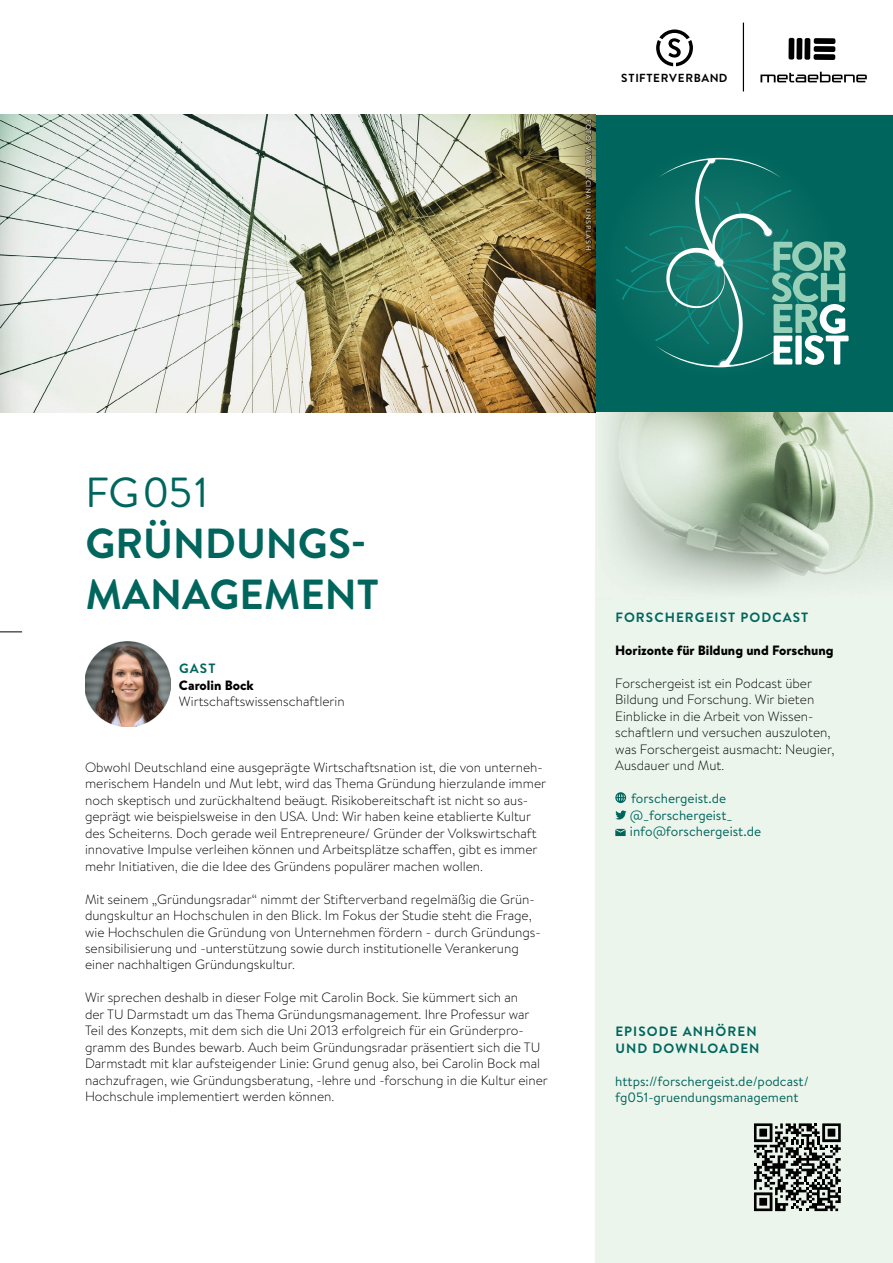
<style>
.page{position:relative;width:893px;height:1263px;background:#fff}
.page>*{position:absolute;margin:0;border:0;box-sizing:border-box;transform-origin:0 0}
.t1{font:700 42px/51px "Brandon Text";color:#00665d}
.t2{font:42px "Brandon Text";letter-spacing:.015em;color:#00665d}
.t3{font:300 13.5px/16.5px "Brandon Text";color:#000}
.t4{font:13.5px/16.5px "Brandon Text";color:#00665d}
.t5{font:700 13.5px/16.5px "Brandon Text";letter-spacing:.08em;color:#00665d}
.t6{font:900 13.5px "Brandon Text";color:#000}
.t7{font:700 11.7px "Brandon Text";letter-spacing:.055em;color:#000}
.t8{font:700 7.5px "Brandon Text";letter-spacing:.08em;color:#fff}
</style>
<div class="page">
<svg style="left:656px;top:29px;width:37px;height:37px"></svg>
<hr style="left:743px;top:23px;width:1px;height:69px;background:#000">
<svg style="left:760px;top:72px;width:107px;height:10px"></svg>
<div style="left:814px;top:54px;width:21px;height:6px;background:#000;border-radius:2px"></div>
<div style="left:814px;top:46px;width:21px;height:6px;background:#000;border-radius:2px"></div>
<div style="left:814px;top:38px;width:21px;height:6px;background:#000;border-radius:2px"></div>
<div style="left:804px;top:38px;width:6px;height:22px;background:#000;border-radius:2px"></div>
<div style="left:796px;top:38px;width:6px;height:22px;background:#000;border-radius:2px"></div>
<div style="left:788px;top:38px;width:6px;height:22px;background:#000;border-radius:2px"></div>
<div style="left:595px;top:115px;width:298px;height:1148px;background:#ebf5ec"></div>
<div style="left:595px;top:115px;width:298px;height:297px;background:#00665d"></div>
<svg style="left:616px;top:158px;width:233px;height:209px"></svg>
<img style="left:595px;top:412px;width:298px;height:178px">
<img style="left:85px;top:641px;width:85px;height:85px">
<img style="left:0;top:115px;width:595px;height:297px">
<svg style="left:584px;top:119px;width:9px;height:132px"></svg>
<svg style="left:615px;top:792px;width:11px;height:11px"></svg>
<svg style="left:615px;top:810px;width:11px;height:9px"></svg>
<svg style="left:615px;top:829px;width:11px;height:7px"></svg>
<svg style="left:754px;top:1123px;width:87px;height:88px"></svg>
<svg style="left:0;top:631px;width:22px;height:1px"></svg>
<p class="t8" style="left:594px;top:119px;width:133px;rotate:90deg">FOTO: VITA VILCINA / UNSPLASH</p>
<p class="t7" style="left:621px;top:70px;width:108px">STIFTERVERBAND</p>
<h1 class="t2" style="left:85px;top:463px;width:124px">FG051</h1>
<h1 class="t1" style="left:85px;top:517px;width:295px">GRÜNDUNGS-<br>MANAGEMENT</h1>
<p class="t5" style="left:179px;top:660px;width:38px">GAST</p>
<p class="t6" style="left:179px;top:675px;width:76px">Carolin Bock</p>
<p class="t3" style="left:179px;top:693px;width:167px">Wirtschaftswissenschaftlerin</p>
<p class="t3" style="left:85px;top:758px;width:463px">Obwohl Deutschland eine ausgeprägte Wirtschaftsnation ist, die von unterneh&shy;merischem Handeln und Mut lebt, wird das Thema Gründung hierzulande immer noch skeptisch und zurückhaltend beäugt. Risikobereitschaft ist nicht so aus&shy;geprägt wie beispielsweise in den USA. Und: Wir haben keine etablierte Kultur des Scheiterns. Doch gerade weil Entrepreneure/ Gründer der Volkswirtschaft innovative Impulse verleihen können und Arbeitsplätze schaffen, gibt es immer mehr Initiativen, die die Idee des Gründens populärer machen wollen.</p>
<p class="t3" style="left:85px;top:890px;width:457px">Mit seinem „Gründungsradar“ nimmt der Stifterverband regelmäßig die Grün&shy;dungskultur an Hochschulen in den Blick. Im Fokus der Studie steht die Frage, wie Hochschulen die Gründung von Unternehmen fördern - durch Gründungs&shy;sensibilisierung und -unterstützung sowie durch institutionelle Verankerung einer nachhaltigen Gründungskultur.</p>
<p class="t3" style="left:85px;top:989px;width:464px">Wir sprechen deshalb in dieser Folge mit Carolin Bock. Sie kümmert sich an<br>der TU Darmstadt um das Thema Gründungsmanagement. Ihre Professur war Teil des Konzepts, mit dem sich die Uni 2013 erfolgreich für ein Gründerpro&shy;gramm des Bundes bewarb. Auch beim Gründungsradar präsentiert sich die TU Darmstadt mit klar aufsteigender Linie: Grund genug also, bei Carolin Bock mal nachzufragen, wie Gründungsberatung, -lehre und -forschung in die Kultur einer Hochschule implementiert werden können.</p>
<p class="t5" style="left:615px;top:609px;width:194px">FORSCHERGEIST PODCAST</p>
<p class="t6" style="left:615px;top:641px;width:220px">Horizonte für Bildung und Forschung</p>
<p class="t3" style="left:615px;top:674px;width:221px">Forschergeist ist ein Podcast über Bildung und Forschung. Wir bieten Einblicke in die Arbeit von Wissen&shy;schaftlern und versuchen auszuloten, was Forschergeist ausmacht: Neugier, Ausdauer und Mut.</p>
<p class="t4" style="left:630px;top:790px;width:133px">forschergeist.de @_forschergeist_ info@forschergeist.de</p>
<p class="t5" style="left:615px;top:1023px;width:146px">EPISODE ANHÖREN<br>UND DOWNLOADEN</p>
<p class="t4" style="left:615px;top:1072px;width:195px">https://forschergeist.de/podcast/ fg051-gruendungsmanagement</p>
</div>
